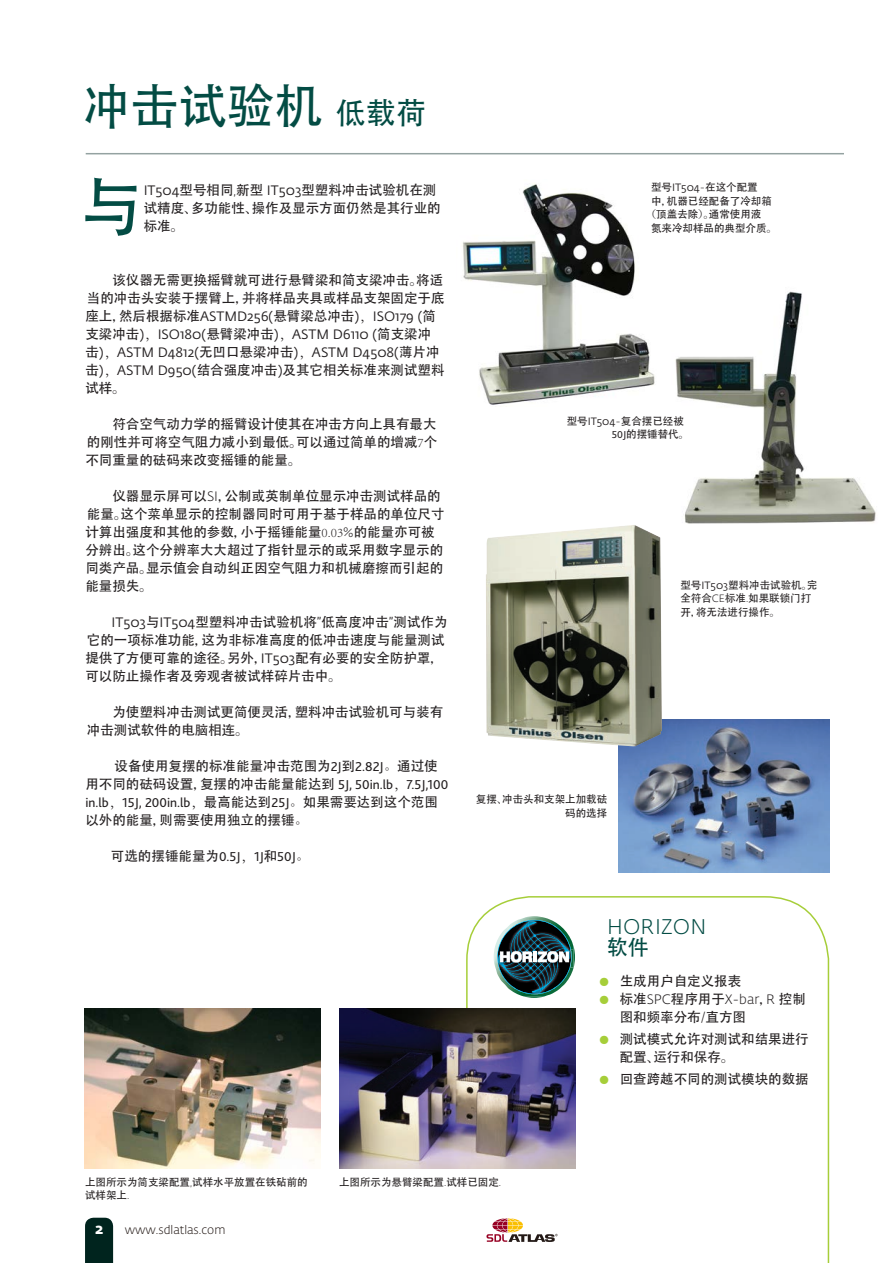
<style>
.page{position:relative;width:893px;height:1263px;background:#fff}
.page>*{position:absolute;margin:0;border:0;box-sizing:border-box;transform-origin:0 0}
.Body_copy_1st_para{font:64.35px "Adobe Heiti Std";color:#034c44}
.t1{font:48px "Adobe Heiti Std";color:#034c44}
.Key_Features_heading{font:300 21px/21px "Fedra Sans Alt Std";letter-spacing:.01em;color:#034c44}
.t2{font:700 15px "Fedra Sans Alt Std";color:#fff}
.Body_copy_1st_para-2{font:13.5px/18px "Adobe Heiti Std";color:#231f20}
.t3{font:300 12px "Fedra Sans Alt Std";color:#231916}
.t4{font:10.5px/13.5px "Adobe Heiti Std";color:#231f20}
.s1{font-size:30px}
.s2{font-family:"Fedra Sans Alt Std"}
.s3{font-family:"Fedra Sans Alt Std";font-weight:300}
.s4{font-family:"Koz Min Pr 6 N"}
.s5{font-family:"Adobe Song Std";font-weight:300}
.s6{font-family:"Bliss 2"}
.s7{font-family:"Adobe Heiti Std";font-weight:400}
.s8{font-family:"Fedra Sans Alt Std";font-weight:600;font-size:15px;color:#a6ce39}
</style>
<div class="page">
<svg style="left:85px;top:1218px;width:28px;height:45px"></svg>
<svg style="left:465px;top:896px;width:365px;height:367px"></svg>
<img style="left:84px;top:1009px;width:237px;height:159px">
<img style="left:675px;top:291px;width:201px;height:233px">
<img style="left:619px;top:720px;width:210px;height:153px">
<img style="left:462px;top:184px;width:193px;height:221px">
<img style="left:494px;top:916px;width:81px;height:82px">
<img style="left:486px;top:525px;width:176px;height:221px">
<div style="left:444px;top:1141px;width:28px;height:122px;background:#fff"></div>
<img style="left:339px;top:1009px;width:236px;height:159px">
<hr style="left:86px;top:153px;width:758px;height:1px;background:#94a2a1">
<svg style="left:486px;top:1218px;width:72px;height:24px"></svg>
<p class="t1" style="left:83px;top:78px;width:345px">冲击试验机<span class="s1">低载荷</span></p>
<p class="Body_copy_1st_para" style="left:79px;top:169px;width:66px">与</p>
<p class="Body_copy_1st_para-2" style="left:144px;top:181px;width:298px"><span class="s2">IT504</span>型号相同<span class="s3">,</span>新型 <span class="s2">IT503</span>型塑料冲击试验机在测试精度<span class="s4">、</span>多功能性<span class="s4">、</span>操作及显示方面仍然是其行业的标准<span class="s4">。</span></p>
<p class="Body_copy_1st_para-2" style="left:85px;top:271px;width:361px;text-indent:27px">该仪器无需更换摇臂就可进行悬臂梁和简支梁冲击<span class="s4">。</span>将适当的冲击头安装于摆臂上<span class="s4">，</span>并将样品夹具或样品支架固定于底座上<span class="s4">，</span>然后根据标准<span class="s2">ASTMD256(</span>悬臂梁总冲击<span class="s2">)</span><span class="s5">，</span><span class="s2">ISO179 (</span>简支梁冲击<span class="s2">)</span><span class="s5">，</span><span class="s2">ISO180(</span>悬臂梁冲击<span class="s2">)</span><span class="s5">，</span><span class="s2">ASTM D6110 (</span>简支梁冲击<span class="s2">)</span><span class="s5">，</span><span class="s2">ASTM D4812(</span>无凹口悬梁冲击<span class="s2">)</span><span class="s5">，</span><span class="s2">ASTM D4508(</span>薄片冲击<span class="s2">)</span><span class="s5">，</span><span class="s2">ASTM D950(</span>结合强度冲击<span class="s2">)</span>及其它相关标准来测试塑料试样<span class="s4">。</span></p>
<p class="Body_copy_1st_para-2" style="left:85px;top:415px;width:353px;text-align:justify;text-indent:27px">符合空气动力学的摇臂设计使其在冲击方向上具有最大的刚性并可将空气阻力减小到最低<span class="s4">。</span>可以通过简单的增减<span class="s5">7</span>个不同重量的砝码来改变摇锤的能量<span class="s4">。</span></p>
<p class="Body_copy_1st_para-2" style="left:85px;top:487px;width:361px;text-indent:27px">仪器显示屏可以<span class="s3">SI</span><span class="s4">，</span>公制或英制单位显示冲击测试样品的能量<span class="s4">。</span>这个菜单显示的控制器同时可用于基于样品的单位尺寸计算出强度和其他的参数<span class="s4">，</span>小于摇锤能量<span class="s5">0</span><span class="s3">.</span><span class="s5">03</span><span class="s3">%</span>的能量亦可被分辨出<span class="s4">。</span>这个分辨率大大超过了指针显示的或采用数字显示的同类产品<span class="s4">。</span>显示值会自动纠正因空气阻力和机械磨擦而引起的能量损失<span class="s4">。</span></p>
<p class="Body_copy_1st_para-2" style="left:85px;top:613px;width:364px;text-indent:26px"><span class="s2">IT503</span>与<span class="s2">IT504</span>型塑料冲击试验机将<span class="s2">”</span>低高度冲击<span class="s2">”</span>测试作为它的一项标准功能<span class="s4">，</span>这为非标准高度的低冲击速度与能量测试提供了方便可靠的途径<span class="s4">。</span>另外<span class="s4">，</span><span class="s2">IT503</span>配有必要的安全防护罩<span class="s4">，</span>可以防止操作者及旁观者被试样碎片击中<span class="s4">。</span></p>
<p class="Body_copy_1st_para-2" style="left:87px;top:703px;width:358px;text-indent:26px">为使塑料冲击测试更简便灵活<span class="s4">，</span>塑料冲击试验机可与装有冲击测试软件的电脑相连<span class="s4">。</span></p>
<p class="Body_copy_1st_para-2" style="left:85px;top:757px;width:364px;text-indent:29px">设备使用复摆的标准能量冲击范围为<span class="s6">2J</span>到<span class="s6">2.82J</span><span class="s5">。</span>通过使用不同的砝码设置<span class="s4">，</span>复摆的冲击能量能达到 <span class="s6">5J, 50in.lb</span><span class="s5">，</span><span class="s6">7.5J,100 in.lb</span><span class="s5">，</span><span class="s6">15J, 200in.lb</span><span class="s5">，</span>最高能达到<span class="s6">25J</span><span class="s5">。</span>如果需要达到这个范围以外的能量<span class="s4">，</span>则需要使用独立的摆锤<span class="s5">。</span></p>
<p class="Body_copy_1st_para-2" style="left:111px;top:847px;width:200px">可选的摆锤能量为<span class="s6">0.5J</span><span class="s5">，</span><span class="s6">1J</span>和<span class="s6">50J</span><span class="s5">。</span></p>
<p class="t4" style="left:651px;top:181px;width:108px">型号<span class="s2">IT504</span><span class="s3">-</span>在这个配置</p>
<p class="t4" style="left:651px;top:194px;width:122px">中<span class="s4">，</span>机器已经配备了冷却箱</p>
<p class="t4" style="left:646px;top:208px;width:117px"><span class="s4">（</span>顶盖去除<span class="s4">）。</span>通常使用液</p>
<p class="t4" style="left:651px;top:221px;width:127px">氮来冷却样品的典型介质<span class="s4">。</span></p>
<p class="t4" style="left:612px;top:415px;width:79px;text-indent:-45px">型号<span class="s2">IT504</span><span class="s3">-</span>复合摆已经被<br><span class="s6">50J</span>的摆锤替代<span class="s4">。</span></p>
<p class="t4" style="left:476px;top:793px;width:133px;text-align:right">复摆<span class="s4">、</span>冲击头和支架上加载砝码的选择</p>
<p class="t4" style="left:680px;top:578px;width:139px">型号<span class="s2">IT503</span>塑料冲击试验机<span class="s4">。</span>完全符合<span class="s3">CE</span>标准<span class="s3">.</span>如果联锁门打开<span class="s4">，</span>将无法进行操作<span class="s4">。</span></p>
<p class="Key_Features_heading" style="left:607px;top:917px;width:101px">HORIZON<span class="s7">软件</span></p>
<p class="Body_copy_1st_para-2" style="left:598px;top:972px;width:144px"><span class="s8">●</span> 生成用户自定义报表</p>
<p class="Body_copy_1st_para-2" style="left:620px;top:990px;width:188px;text-indent:-21px"><span class="s8">●</span> 标准<span class="s3">SPC</span>程序用于<span class="s3">X-bar</span><span class="s4">，</span><span class="s3">R</span> 控制图和频率分布<span class="s3">/</span>直方图</p>
<p class="Body_copy_1st_para-2" style="left:620px;top:1030px;width:191px;text-indent:-21px"><span class="s8">●</span> 测试模式允许对测试和结果进行配置<span class="s4">、</span>运行和保存<span class="s4">。</span></p>
<p class="Body_copy_1st_para-2" style="left:598px;top:1071px;width:212px"><span class="s8">●</span> 回查跨越不同的测试模块的数据</p>
<p class="t4" style="left:85px;top:1175px;width:224px">上图所示为简支梁配置<span class="s3">,</span>试样水平放置在铁砧前的试样架上<span class="s3">.</span></p>
<p class="t2" style="left:95px;top:1219px;width:10px">2</p>
<p class="t3" style="left:125px;top:1224px;width:102px">www.sdlatlas.com</p>
<p class="t4" style="left:339px;top:1175px;width:164px">上图所示为悬臂梁配置<span class="s3">.</span>试样已固定<span class="s3">.</span></p>
</div>
